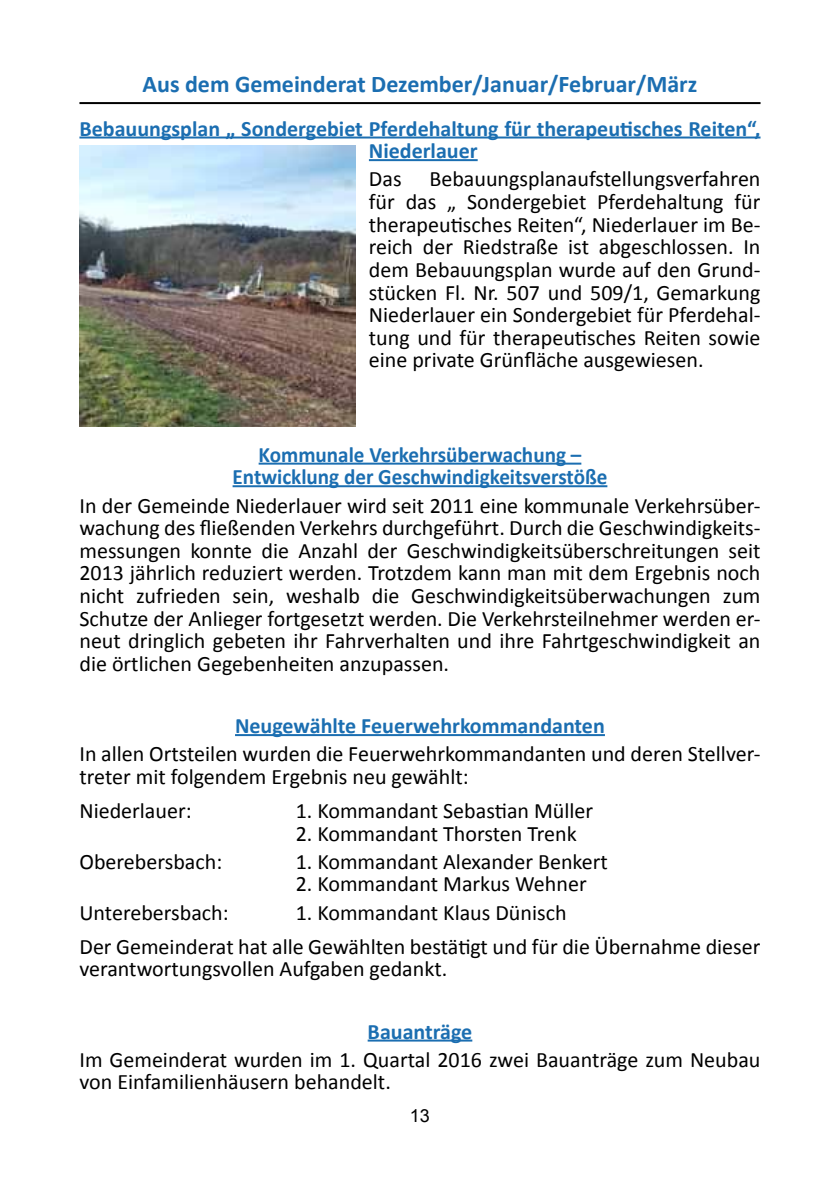
<style>
.page{position:relative;width:840px;height:1191px;background:#fff}
.page>*{position:absolute;margin:0;border:0;box-sizing:border-box;transform-origin:0 0}
.t1{font:700 24px "Calibri";color:#1b6eb1}
.t2{font:22px/22.6px "Calibri";color:#000}
.t3{font:700 22px/22.6px "Calibri";color:#1b6eb1;text-align:center}
.t4{font:700 22px/22.6px "Calibri";color:#1b6eb1;text-align:center;scale:.96 1}
.t5{font:18px "Arial";color:#000}
</style>
<div class="page">
<hr style="left:79px;top:102px;width:681px;height:2px;background:#000">
<hr style="left:79px;top:136px;width:681px;height:2px;background:#1b6eb1">
<hr style="left:369px;top:159px;width:108px;height:2px;background:#1b6eb1">
<img style="left:79px;top:146px;width:276px;height:281px">
<hr style="left:258px;top:462px;width:323px;height:2px;background:#1b6eb1">
<hr style="left:232px;top:485px;width:375px;height:2px;background:#1b6eb1">
<hr style="left:235px;top:734px;width:369px;height:2px;background:#1b6eb1">
<hr style="left:367px;top:1039px;width:105px;height:2px;background:#1b6eb1">
<p class="t1" style="left:142px;top:69px;width:556px">Aus dem Gemeinderat Dezember/Januar/Februar/März</p>
<p class="t3" style="left:79px;top:116px;width:682px">Bebauungsplan „ Sondergebiet Pferdehaltung für therapeutisches Reiten“,<br>Niederlauer</p>
<p class="t2" style="left:368px;top:167px;width:34px">Das</p>
<p class="t2" style="left:368px;top:167px;width:393px;text-align:justify;text-indent:60px">Bebauungsplanaufstellungsverfahren für das „ Sondergebiet Pferdehaltung für therapeutisches Reiten“, Niederlauer im Be&shy;reich der Riedstraße ist abgeschlossen. In dem Bebauungsplan wurde auf den Grund&shy;stücken Fl. Nr. 507 und 509/1, Gemarkung Niederlauer ein Sondergebiet für Pferdehal&shy;tung und für therapeutisches Reiten sowie eine private Grünfläche ausgewiesen.</p>
<p class="t4" style="left:232px;top:442px;width:392px">Kommunale Verkehrsüberwachung –<br>Entwicklung der Geschwindigkeitsverstöße</p>
<p class="t2" style="left:79px;top:493px;width:682px;text-align:justify">In der Gemeinde Niederlauer wird seit 2011 eine kommunale Verkehrsüber&shy;wachung des fließenden Verkehrs durchgeführt. Durch die Geschwindigkeits&shy;messungen konnte die Anzahl der Geschwindigkeitsüberschreitungen seit 2013 jährlich reduziert werden. Trotzdem kann man mit dem Ergebnis noch nicht zufrieden sein, weshalb die Geschwindigkeitsüberwachungen zum Schutze der Anlieger fortgesetzt werden. Die Verkehrsteilnehmer werden er&shy;neut dringlich gebeten ihr Fahrverhalten und ihre Fahrtgeschwindigkeit an die örtlichen Gegebenheiten anzupassen.</p>
<p class="t3" style="left:235px;top:713px;width:371px">Neugewählte Feuerwehrkommandanten</p>
<p class="t2" style="left:79px;top:741px;width:682px">In allen Ortsteilen wurden die Feuerwehrkommandanten und deren Stellver&shy;treter mit folgendem Ergebnis neu gewählt:</p>
<p class="t2" style="left:79px;top:798px;width:114px">Niederlauer:</p>
<p class="t2" style="left:295px;top:798px;width:299px">1. Kommandant Sebastian Müller</p>
<p class="t2" style="left:295px;top:821px;width:282px">2. Kommandant Thorsten Trenk</p>
<p class="t2" style="left:79px;top:849px;width:144px">Oberebersbach:</p>
<p class="t2" style="left:295px;top:849px;width:313px">1. Kommandant Alexander Benkert</p>
<p class="t2" style="left:295px;top:871px;width:292px">2. Kommandant Markus Wehner</p>
<p class="t2" style="left:79px;top:900px;width:151px">Unterebersbach:</p>
<p class="t2" style="left:79px;top:894px;width:682px;line-height:34px;text-indent:216px">1. Kommandant Klaus Dünisch<br>Der Gemeinderat hat alle Gewählten bestätigt und für die Übernahme dieser</p>
<p class="t2" style="left:79px;top:956px;width:369px">verantwortungsvollen Aufgaben gedankt.</p>
<p class="t3" style="left:367px;top:1019px;width:106px">Bauanträge</p>
<p class="t2" style="left:79px;top:1047px;width:682px">Im Gemeinderat wurden im 1. Quartal 2016 zwei Bauanträge zum Neubau von Einfamilienhäusern behandelt.</p>
<p class="t5" style="left:410px;top:1103px;width:22px">13</p>
</div>
